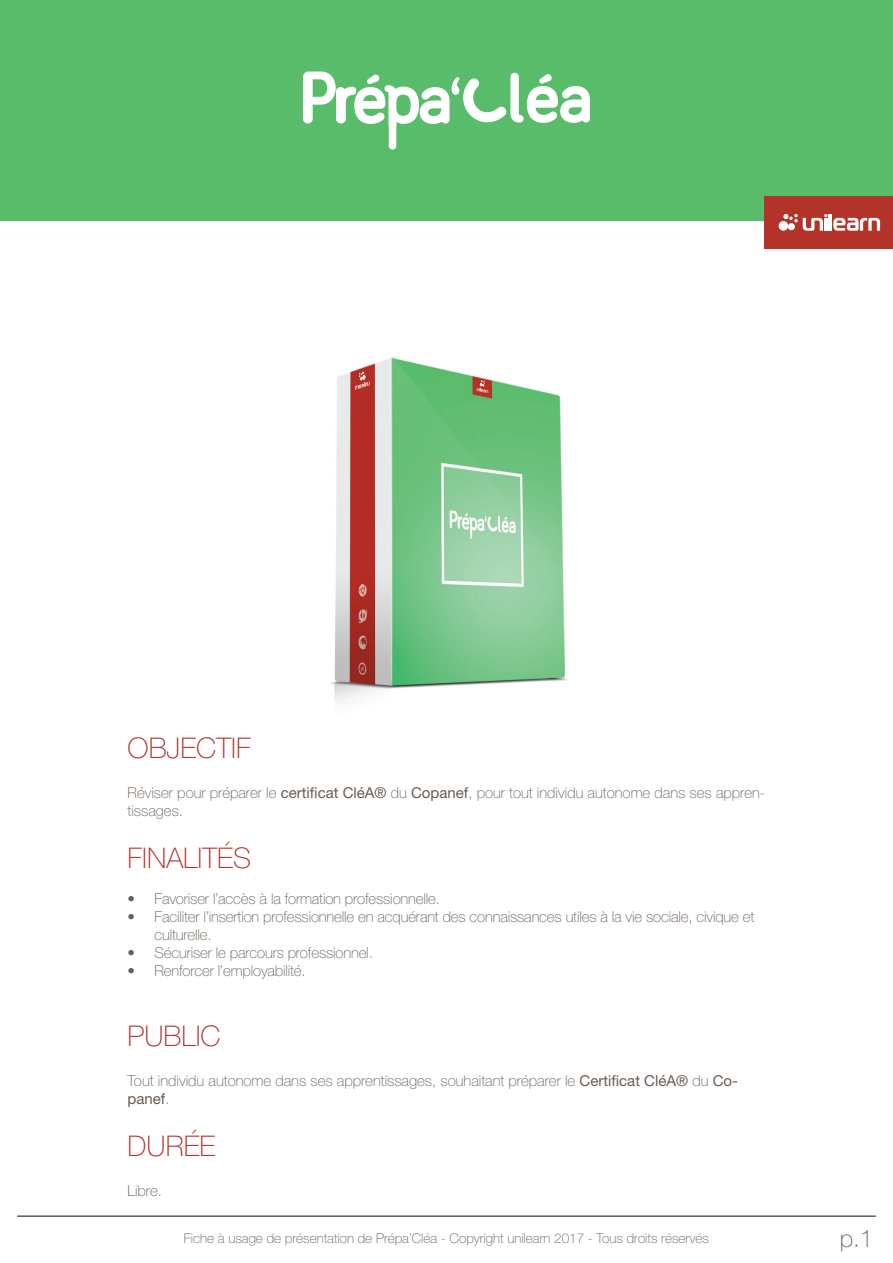
<style>
.page{position:relative;width:893px;height:1263px;background:#fff}
.page>*{position:absolute;margin:0;border:0;box-sizing:border-box;transform-origin:0 0}
.t1{font:100 28.5px "Helvetica Neue LT Pro";color:#b2342a}
.t2{font:100 24px "Helvetica Neue LT Pro";color:#675b53}
.t3{font:100 15px/18px "Helvetica Neue LT Pro";letter-spacing:-.01em;color:#675b53}
.t4{font:100 13.5px "Helvetica Neue LT Pro";color:#675b53}
.s1{font-weight:400}
</style>
<div class="page">
<div style="left:0;top:0;width:893px;height:221px;background:#58bc6b"></div>
<svg style="left:303px;top:72px;width:287px;height:78px"></svg>
<div style="left:764px;top:197px;width:129px;height:52px;background:#b33229"></div>
<div style="left:779px;top:221px;width:9px;height:10px;background:#fff;border-radius:50%"></div>
<hr style="left:829px;top:214px;width:3px;height:17px;background:#fff">
<svg style="left:833px;top:218px;width:47px;height:13px"></svg>
<svg style="left:783px;top:214px;width:44px;height:17px"></svg>
<hr style="left:17px;top:1216px;width:859px;height:1px;background:#675b53">
<img style="left:330px;top:357px;width:238px;height:346px">
<h1 class="t1" style="left:128px;top:732px;width:125px">OBJECTIF</h1>
<p class="t3" style="left:128px;top:783px;width:639px">Réviser pour préparer le <span class="s1">certificat CléA®</span> du <span class="s1">Copanef</span>, pour tout individu autonome dans ses appren&shy;tissages.</p>
<h1 class="t1" style="left:128px;top:841px;width:125px">FINALITÉS</h1>
<p class="t3" style="left:128px;top:890px;width:314px">• Favoriser l’accès à la formation professionnelle.</p>
<p class="t3" style="left:155px;top:908px;width:601px;text-indent:-27px">• Faciliter l’insertion professionnelle en acquérant des connaissances utiles à la vie sociale, civique et culturelle.</p>
<p class="t3" style="left:128px;top:944px;width:247px">• Sécuriser le parcours professionnel.</p>
<p class="t3" style="left:128px;top:962px;width:180px">• Renforcer l’employabilité.</p>
<h1 class="t1" style="left:128px;top:1020px;width:95px">PUBLIC</h1>
<p class="t3" style="left:128px;top:1071px;width:612px">Tout individu autonome dans ses apprentissages, souhaitant préparer le <span class="s1">Certificat CléA®</span> du <span class="s1">Co&shy;panef</span>.</p>
<h1 class="t1" style="left:128px;top:1129px;width:90px">DURÉE</h1>
<p class="t3" style="left:128px;top:1181px;width:36px">Libre.</p>
<p class="t4" style="left:184px;top:1230px;width:527px">Fiche à usage de présentation de Prépa’Cléa - Copyright unilearn 2017 - Tous droits réservés</p>
<h2 class="t2" style="left:840px;top:1224px;width:35px">p.1</h2>
</div>
